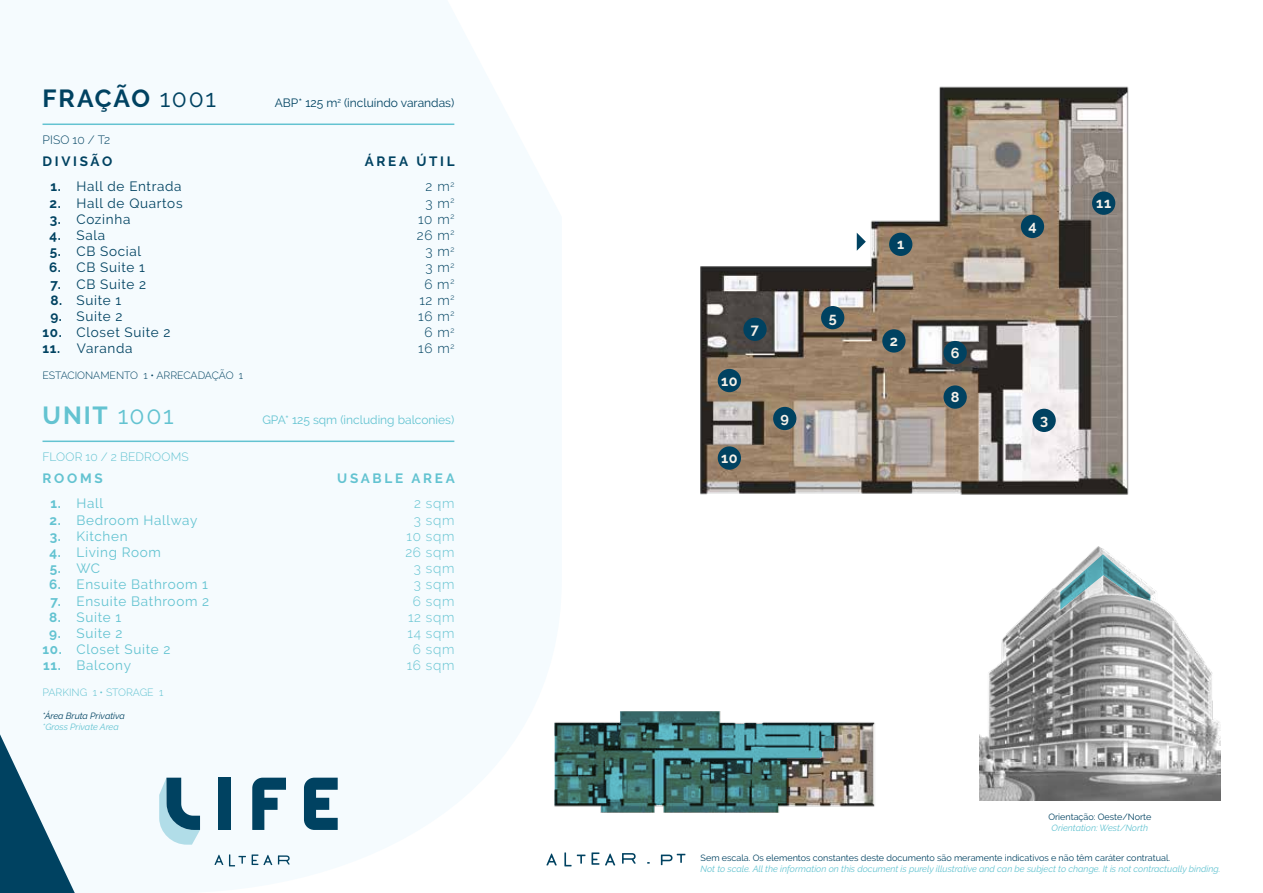
<style>
.page{position:relative;width:1263px;height:893px;background:#fff}
.page>*{position:absolute;margin:0;border:0;box-sizing:border-box;transform-origin:0 0}
.t1{font:700 24.75px "Raleway";letter-spacing:.07em;color:#004261}
.t2{font:700 24.75px "Raleway";color:#63c3d1}
.t3{font:700 14.4px "Raleway";color:#f5f1e9}
.t4{font:13.5px "Raleway";letter-spacing:.05em;color:#63c3d1}
.t5{font:13.5px "Raleway";letter-spacing:.05em;color:#004261}
.t6{font:300 13.5px "Raleway";letter-spacing:.05em;color:#63c3d1}
.t7{font:300 13.5px "Raleway";letter-spacing:.05em;color:#004261}
.t8{font:700 13.5px "Raleway";letter-spacing:.2em;color:#63c3d1}
.t9{font:700 13.5px "Raleway";letter-spacing:.2em;color:#004261}
.t10{font:12px "Raleway";color:#63c3d1}
.t11{font:12px "Raleway";color:#004261}
.t12{font:300 12px "Raleway";letter-spacing:.015em;color:#63c3d1}
.t13{font:300 12px "Raleway";letter-spacing:.01em;color:#004261}
.t14{font:300 10.5px "Raleway";color:#004261}
.t15{font:300 10.5px "Raleway";color:#63c3d1}
.t16{font:italic 9px "Raleway";color:#63c3d1}
.t17{font:9px "Raleway";color:#004261}
.t18{font:italic 9px "Raleway";color:#004261}
.s1{font-weight:400}
.s2{font-weight:700}
</style>
<div class="page">
<svg style="left:0;top:123px;width:557px;height:770px;fill:#f5fbfe"></svg>
<svg style="left:546px;top:853px;width:11px;height:12px"></svg>
<svg style="left:577px;top:855px;width:8px;height:9px"></svg>
<svg style="left:591px;top:852px;width:8px;height:13px"></svg>
<svg style="left:622px;top:853px;width:14px;height:11px"></svg>
<svg style="left:661px;top:854px;width:24px;height:11px"></svg>
<svg style="left:605px;top:853px;width:10px;height:12px"></svg>
<svg style="left:564px;top:852px;width:7px;height:14px"></svg>
<svg style="left:214px;top:855px;width:9px;height:10px"></svg>
<svg style="left:278px;top:855px;width:12px;height:9px"></svg>
<svg style="left:252px;top:854px;width:20px;height:11px"></svg>
<svg style="left:229px;top:854px;width:17px;height:12px"></svg>
<svg style="left:159px;top:778px;width:41px;height:67px"></svg>
<div style="left:219px;top:778px;width:12px;height:52px;background:#004261"></div>
<svg style="left:252px;top:778px;width:34px;height:52px"></svg>
<svg style="left:304px;top:778px;width:34px;height:52px"></svg>
<hr style="left:43px;top:124px;width:411px;height:1px;background:#63c3d1">
<hr style="left:43px;top:441px;width:411px;height:1px;background:#63c3d1">
<img style="left:700px;top:86px;width:429px;height:409px">
<div style="left:1092px;top:191px;width:23px;height:24px;background:#004261;border-radius:50%"></div>
<div style="left:943px;top:385px;width:24px;height:24px;background:#004261;border-radius:50%"></div>
<div style="left:718px;top:446px;width:23px;height:24px;background:#004261;border-radius:50%"></div>
<div style="left:718px;top:369px;width:23px;height:23px;background:#004261;border-radius:50%"></div>
<div style="left:773px;top:407px;width:23px;height:23px;background:#004261;border-radius:50%"></div>
<div style="left:889px;top:233px;width:23px;height:23px;background:#004261;border-radius:50%"></div>
<div style="left:882px;top:329px;width:23px;height:24px;background:#004261;border-radius:50%"></div>
<div style="left:1032px;top:409px;width:24px;height:23px;background:#004261;border-radius:50%"></div>
<div style="left:1021px;top:215px;width:23px;height:23px;background:#004261;border-radius:50%"></div>
<div style="left:821px;top:306px;width:23px;height:23px;background:#004261;border-radius:50%"></div>
<div style="left:943px;top:341px;width:24px;height:23px;background:#004261;border-radius:50%"></div>
<div style="left:743px;top:318px;width:24px;height:23px;background:#004261;border-radius:50%"></div>
<svg style="left:857px;top:233px;width:9px;height:18px"></svg>
<img style="left:979px;top:546px;width:241px;height:255px">
<img style="left:555px;top:722px;width:320px;height:91px">
<svg style="left:555px;top:711px;width:295px;height:101px;background:#5a817f"></svg>
<svg style="left:1060px;top:554px;width:90px;height:56px"></svg>
<h1 class="t1" style="left:43px;top:84px;width:175px">FRAÇÃO <span class="s1">1001</span></h1>
<h3 class="t11" style="left:275px;top:96px;width:181px">ABP* 125 m<sup>2</sup> (incluíndo varandas)</h3>
<h3 class="t13" style="left:43px;top:133px;width:69px">PISO 10 / T2</h3>
<h3 class="t9" style="left:43px;top:154px;width:71px">DIVISÃO</h3>
<h3 class="t9" style="left:365px;top:154px;width:91px">ÁREA ÚTIL</h3>
<h3 class="t5" style="left:51px;top:179px;width:133px"><span class="s2">1.</span> Hall de Entrada</h3>
<h3 class="t7" style="left:426px;top:179px;width:30px">2 m<sup>2</sup></h3>
<h3 class="t5" style="left:50px;top:195px;width:134px"><span class="s2">2.</span> Hall de Quartos</h3>
<h3 class="t7" style="left:425px;top:195px;width:30px">3 m<sup>2</sup></h3>
<h3 class="t5" style="left:50px;top:211px;width:82px"><span class="s2">3.</span> Cozinha</h3>
<h3 class="t7" style="left:418px;top:211px;width:38px">10 m<sup>2</sup></h3>
<h3 class="t5" style="left:50px;top:227px;width:57px"><span class="s2">4.</span> Sala</h3>
<h3 class="t7" style="left:417px;top:227px;width:39px">26 m<sup>2</sup></h3>
<h3 class="t5" style="left:50px;top:244px;width:93px"><span class="s2">5.</span> CB Social</h3>
<h3 class="t7" style="left:425px;top:243px;width:30px">3 m<sup>2</sup></h3>
<h3 class="t5" style="left:49px;top:260px;width:97px"><span class="s2">6.</span> CB Suite 1</h3>
<h3 class="t7" style="left:425px;top:260px;width:30px">3 m<sup>2</sup></h3>
<h3 class="t5" style="left:51px;top:276px;width:97px"><span class="s2">7.</span> CB Suite 2</h3>
<h3 class="t7" style="left:424px;top:276px;width:31px">6 m<sup>2</sup></h3>
<h3 class="t5" style="left:50px;top:292px;width:72px"><span class="s2">8.</span> Suite 1</h3>
<h3 class="t7" style="left:419px;top:292px;width:36px">12 m<sup>2</sup></h3>
<h3 class="t5" style="left:50px;top:308px;width:74px"><span class="s2">9.</span> Suite 2</h3>
<h3 class="t7" style="left:418px;top:308px;width:38px">16 m<sup>2</sup></h3>
<h3 class="t5" style="left:43px;top:325px;width:130px"><span class="s2">10.</span> Closet Suite 2</h3>
<h3 class="t7" style="left:424px;top:324px;width:31px">6 m<sup>2</sup></h3>
<h3 class="t5" style="left:43px;top:341px;width:91px"><span class="s2">11.</span> Varanda</h3>
<h3 class="t7" style="left:418px;top:341px;width:38px">16 m<sup>2</sup></h3>
<p class="t14" style="left:43px;top:369px;width:202px">ESTACIONAMENTO 1 • ARRECADAÇÃO 1</p>
<h1 class="t2" style="left:43px;top:401px;width:133px">UNIT <span class="s1">1001</span></h1>
<h3 class="t10" style="left:262px;top:413px;width:194px">GPA* 125 sqm (including balconies)</h3>
<h3 class="t12" style="left:43px;top:450px;width:148px">FLOOR 10 / 2 BEDROOMS</h3>
<h3 class="t8" style="left:43px;top:471px;width:62px">ROOMS</h3>
<h3 class="t8" style="left:337px;top:471px;width:119px">USABLE AREA</h3>
<h3 class="t4" style="left:51px;top:496px;width:54px"><span class="s2">1.</span> Hall</h3>
<h3 class="t6" style="left:414px;top:496px;width:42px">2 sqm</h3>
<h3 class="t4" style="left:50px;top:512px;width:149px"><span class="s2">2.</span> Bedroom Hallway</h3>
<h3 class="t6" style="left:414px;top:512px;width:42px">3 sqm</h3>
<h3 class="t4" style="left:50px;top:528px;width:79px"><span class="s2">3.</span> Kitchen</h3>
<h3 class="t6" style="left:407px;top:528px;width:49px">10 sqm</h3>
<h3 class="t4" style="left:50px;top:544px;width:113px"><span class="s2">4.</span> Living Room</h3>
<h3 class="t6" style="left:405px;top:544px;width:50px">26 sqm</h3>
<h3 class="t8" style="left:50px;top:561px;width:52px">5. <span class="s1">WC</span></h3>
<h3 class="t6" style="left:414px;top:560px;width:42px">3 sqm</h3>
<h3 class="t4" style="left:49px;top:577px;width:160px"><span class="s2">6.</span> Ensuite Bathroom 1</h3>
<h3 class="t6" style="left:414px;top:577px;width:42px">3 sqm</h3>
<h3 class="t4" style="left:51px;top:593px;width:160px"><span class="s2">7.</span> Ensuite Bathroom 2</h3>
<h3 class="t6" style="left:413px;top:593px;width:43px">6 sqm</h3>
<h3 class="t4" style="left:49px;top:609px;width:74px"><span class="s2">8.</span> Suite 1</h3>
<h3 class="t6" style="left:408px;top:609px;width:48px">12 sqm</h3>
<h3 class="t4" style="left:49px;top:625px;width:75px"><span class="s2">9.</span> Suite 2</h3>
<h3 class="t6" style="left:408px;top:625px;width:48px">14 sqm</h3>
<h3 class="t4" style="left:43px;top:642px;width:130px"><span class="s2">10.</span> Closet Suite 2</h3>
<h3 class="t6" style="left:413px;top:641px;width:43px">6 sqm</h3>
<h3 class="t4" style="left:43px;top:658px;width:89px"><span class="s2">11.</span> Balcony</h3>
<h3 class="t6" style="left:407px;top:658px;width:49px">16 sqm</h3>
<p class="t15" style="left:43px;top:686px;width:122px">PARKING 1 • STORAGE 1</p>
<p class="t18" style="left:43px;top:711px;width:84px">*Área Bruta Privativa</p>
<p class="t16" style="left:43px;top:721px;width:78px">*Gross Private Area</p>
<h2 class="t3" style="left:751px;top:321px;width:10px">7</h2>
<h2 class="t3" style="left:721px;top:372px;width:18px">10</h2>
<h2 class="t3" style="left:721px;top:450px;width:18px">10</h2>
<h2 class="t3" style="left:780px;top:410px;width:10px">9</h2>
<h2 class="t3" style="left:829px;top:309px;width:9px">5</h2>
<h2 class="t3" style="left:897px;top:236px;width:9px">1</h2>
<h2 class="t3" style="left:890px;top:333px;width:10px">2</h2>
<h2 class="t3" style="left:951px;top:344px;width:10px">6</h2>
<h2 class="t3" style="left:951px;top:389px;width:10px">8</h2>
<h2 class="t3" style="left:1028px;top:218px;width:10px">4</h2>
<h2 class="t3" style="left:1096px;top:195px;width:16px">11</h2>
<h2 class="t3" style="left:1040px;top:412px;width:10px">3</h2>
<p class="t17" style="left:1048px;top:811px;width:105px">Orientação: Oeste/Norte</p>
<p class="t16" style="left:1051px;top:822px;width:98px">Orientation: West/North</p>
<p class="t17" style="left:701px;top:852px;width:471px">Sem escala. Os elementos constantes deste documento são meramente indicativos e não têm caráter contratual.</p>
<p class="t16" style="left:701px;top:863px;width:521px">Not to scale. All the information on this document is purely illustrative and can be subject to change. It is not contractually binding.</p>
</div>
